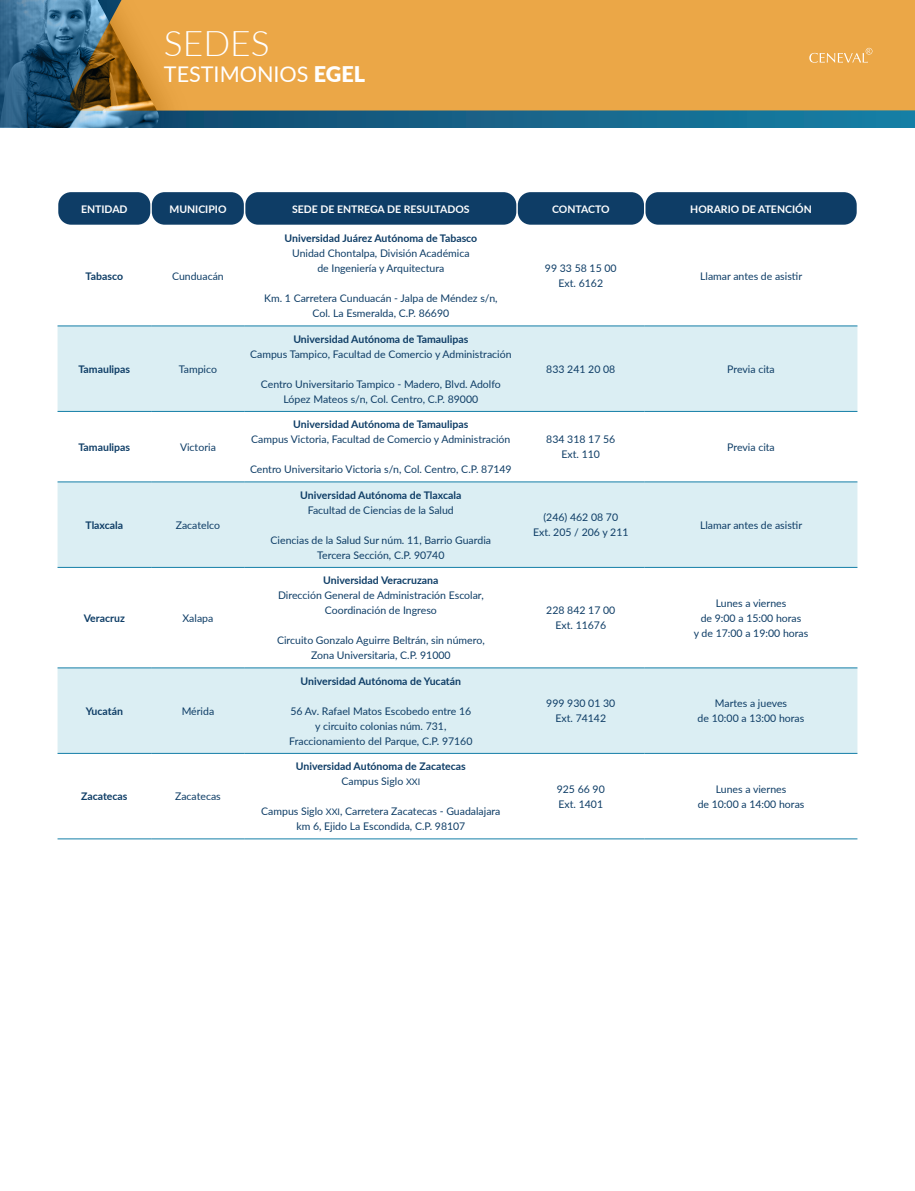
<style>
.page{position:relative;width:915px;height:1191px;background:#fff}
.page>*{position:absolute;margin:0;border:0;box-sizing:border-box;transform-origin:0 0}
.t1{font:300 35.4px "Lato";color:#fff}
.t2{font:21.6px "Lato";color:#fff}
.t3{font:10.5px/15px "Lato";color:#0e3d66;text-align:center}
.t4{font:700 10.5px/15px "Lato";color:#0e3d66;text-align:center}
.t5{font:700 10.5px "Lato";color:#fff}
.s1{font-weight:900}
.s2{font-weight:400}
.s3{font-weight:400;font-size:9px}
.s4{font-size:9px}
</style>
<div class="page">
<svg style="left:204px;top:111px;width:710px;height:17px;background:#15678c"></svg>
<div style="left:204px;top:0;width:710px;height:111px;background:#eba747"></div>
<img style="left:159px;top:0;width:45px;height:128px">
<svg style="left:0;top:0;width:159px;height:128px;background:#5d6b67"></svg>
<svg style="left:809px;top:48px;width:63px;height:15px"></svg>
<div style="left:58px;top:192px;width:92px;height:33px;background:#0e3d66;border-radius:13px"></div>
<div style="left:152px;top:192px;width:92px;height:33px;background:#0e3d66;border-radius:13px"></div>
<div style="left:517px;top:192px;width:126px;height:33px;background:#0e3d66;border-radius:13px"></div>
<div style="left:645px;top:192px;width:211px;height:33px;background:#0e3d66;border-radius:13px"></div>
<div style="left:245px;top:192px;width:271px;height:33px;background:#0e3d66;border-radius:13px"></div>
<svg style="left:57px;top:327px;width:800px;height:426px;fill:#dbeef3"></svg>
<hr style="left:57px;top:326px;width:94px;height:1px;background:#147ea7">
<hr style="left:151px;top:326px;width:94px;height:1px;background:#147ea7">
<hr style="left:245px;top:326px;width:272px;height:1px;background:#147ea7">
<hr style="left:517px;top:326px;width:127px;height:1px;background:#147ea7">
<hr style="left:644px;top:326px;width:213px;height:1px;background:#147ea7">
<hr style="left:57px;top:411px;width:94px;height:1px;background:#147ea7">
<hr style="left:151px;top:411px;width:94px;height:1px;background:#147ea7">
<hr style="left:245px;top:411px;width:272px;height:1px;background:#147ea7">
<hr style="left:517px;top:411px;width:127px;height:1px;background:#147ea7">
<hr style="left:644px;top:411px;width:213px;height:1px;background:#147ea7">
<hr style="left:57px;top:481px;width:94px;height:1px;background:#147ea7">
<hr style="left:151px;top:481px;width:94px;height:1px;background:#147ea7">
<hr style="left:245px;top:481px;width:272px;height:1px;background:#147ea7">
<hr style="left:517px;top:481px;width:127px;height:1px;background:#147ea7">
<hr style="left:644px;top:481px;width:213px;height:1px;background:#147ea7">
<hr style="left:57px;top:567px;width:94px;height:1px;background:#147ea7">
<hr style="left:151px;top:567px;width:94px;height:1px;background:#147ea7">
<hr style="left:245px;top:567px;width:272px;height:1px;background:#147ea7">
<hr style="left:517px;top:567px;width:127px;height:1px;background:#147ea7">
<hr style="left:644px;top:567px;width:213px;height:1px;background:#147ea7">
<hr style="left:57px;top:667px;width:94px;height:1px;background:#147ea7">
<hr style="left:151px;top:667px;width:94px;height:1px;background:#147ea7">
<hr style="left:245px;top:667px;width:272px;height:1px;background:#147ea7">
<hr style="left:517px;top:667px;width:127px;height:1px;background:#147ea7">
<hr style="left:644px;top:667px;width:213px;height:1px;background:#147ea7">
<hr style="left:57px;top:753px;width:94px;height:1px;background:#147ea7">
<hr style="left:151px;top:753px;width:94px;height:1px;background:#147ea7">
<hr style="left:245px;top:753px;width:272px;height:1px;background:#147ea7">
<hr style="left:517px;top:753px;width:127px;height:1px;background:#147ea7">
<hr style="left:644px;top:753px;width:213px;height:1px;background:#147ea7">
<hr style="left:57px;top:838px;width:94px;height:1px;background:#147ea7">
<hr style="left:151px;top:838px;width:94px;height:1px;background:#147ea7">
<hr style="left:245px;top:838px;width:272px;height:1px;background:#147ea7">
<hr style="left:517px;top:838px;width:127px;height:1px;background:#147ea7">
<hr style="left:644px;top:838px;width:213px;height:1px;background:#147ea7">
<h1 class="t1" style="left:164px;top:19px;width:107px">SEDES</h1>
<h2 class="t2" style="left:164px;top:59px;width:203px">TESTIMONIOS <span class="s1">EGEL</span></h2>
<p class="t5" style="left:81px;top:201px;width:48px">ENTIDAD</p>
<p class="t5" style="left:169px;top:201px;width:59px">MUNICIPIO</p>
<p class="t5" style="left:292px;top:201px;width:179px">SEDE DE ENTREGA DE RESULTADOS</p>
<p class="t5" style="left:552px;top:201px;width:59px">CONTACTO</p>
<p class="t5" style="left:690px;top:201px;width:123px">HORARIO DE ATENCIÓN</p>
<p class="t4" style="left:86px;top:268px;width:39px">Tabasco</p>
<p class="t3" style="left:172px;top:268px;width:53px">Cunduacán</p>
<p class="t4" style="left:78px;top:361px;width:53px">Tamaulipas</p>
<p class="t3" style="left:179px;top:361px;width:40px">Tampico</p>
<p class="t4" style="left:78px;top:439px;width:53px">Tamaulipas</p>
<p class="t3" style="left:180px;top:439px;width:37px">Victoria</p>
<p class="t4" style="left:85px;top:517px;width:39px">Tlaxcala</p>
<p class="t3" style="left:176px;top:517px;width:46px">Zacatelco</p>
<p class="t4" style="left:84px;top:610px;width:42px">Veracruz</p>
<p class="t3" style="left:182px;top:610px;width:32px">Xalapa</p>
<p class="t4" style="left:86px;top:703px;width:39px">Yucatán</p>
<p class="t3" style="left:182px;top:703px;width:34px">Mérida</p>
<p class="t4" style="left:81px;top:788px;width:48px">Zacatecas</p>
<p class="t3" style="left:175px;top:788px;width:47px">Zacatecas</p>
<p class="t4" style="left:284px;top:231px;width:194px">Universidad Juárez Autónoma de Tabasco</p>
<p class="t3" style="left:292px;top:246px;width:179px">Unidad Chontalpa, División Académica de Ingeniería y Arquitectura</p>
<p class="t3" style="left:264px;top:291px;width:235px">Km. 1 Carretera Cunduacán - Jalpa de Méndez s/n,<br>Col. La Esmeralda, C.P. 86690</p>
<p class="t4" style="left:293px;top:331px;width:176px">Universidad Autónoma de Tamaulipas</p>
<p class="t3" style="left:250px;top:346px;width:263px">Campus Tampico, Facultad de Comercio y Administración</p>
<p class="t3" style="left:261px;top:376px;width:241px">Centro Universitario Tampico - Madero, Blvd. Adolfo<br>López Mateos s/n, Col. Centro, C.P. 89000</p>
<p class="t4" style="left:293px;top:416px;width:176px">Universidad Autónoma de Tamaulipas</p>
<p class="t3" style="left:251px;top:432px;width:260px">Campus Victoria, Facultad de Comercio y Administración</p>
<p class="t3" style="left:250px;top:462px;width:263px">Centro Universitario Victoria s/n, Col. Centro, C.P. 87149</p>
<p class="t4" style="left:300px;top:487px;width:162px">Universidad Autónoma de Tlaxcala</p>
<p class="t3" style="left:308px;top:502px;width:147px">Facultad de Ciencias de la Salud</p>
<p class="t3" style="left:270px;top:532px;width:222px">Ciencias de la Salud Sur núm. 11, Barrio Guardia<br>Tercera Sección, C.P. 90740</p>
<p class="t4" style="left:323px;top:572px;width:117px">Universidad Veracruzana</p>
<p class="t3" style="left:278px;top:587px;width:207px">Dirección General de Administración Escolar,<br>Coordinación de Ingreso</p>
<p class="t3" style="left:277px;top:632px;width:209px">Circuito Gonzalo Aguirre Beltrán, sin número,<br>Zona Universitaria, C.P. 91000</p>
<p class="t3" style="left:544px;top:261px;width:73px">99 33 58 15 00<br>Ext. 6162</p>
<p class="t3" style="left:700px;top:268px;width:103px">Llamar antes de asistir</p>
<p class="t3" style="left:546px;top:361px;width:70px">833 241 20 08</p>
<p class="t3" style="left:727px;top:361px;width:49px">Previa cita</p>
<p class="t3" style="left:546px;top:432px;width:70px">834 318 17 56<br>Ext. 110</p>
<p class="t3" style="left:727px;top:439px;width:49px">Previa cita</p>
<p class="t3" style="left:533px;top:509px;width:97px">(246) 462 08 70<br>Ext. 205 / 206 y 211</p>
<p class="t3" style="left:699px;top:517px;width:103px">Llamar antes de asistir</p>
<p class="t3" style="left:546px;top:602px;width:70px">228 842 17 00<br>Ext. 11676</p>
<p class="t3" style="left:693px;top:595px;width:116px">Lunes a viernes<br>de 9:00 a 15:00 horas<br>y de 17:00 a 19:00 horas</p>
<p class="t4" style="left:300px;top:673px;width:162px">Universidad Autónoma de Yucatán</p>
<p class="t3" style="left:289px;top:703px;width:185px">56 Av. Rafael Matos Escobedo entre 16 y circuito colonias núm. 731,<br>Fraccionamiento del Parque, C.P. 97160</p>
<p class="t3" style="left:546px;top:695px;width:70px">999 930 01 30<br>Ext. 74142</p>
<p class="t3" style="left:697px;top:695px;width:108px">Martes a jueves<br>de 10:00 a 13:00 horas</p>
<p class="t4" style="left:296px;top:758px;width:172px">Universidad Autónoma de Zacatecas<br><span class="s2">Campus Siglo</span> <span class="s3">XXI</span></p>
<p class="t3" style="left:261px;top:803px;width:241px">Campus Siglo <span class="s4">XXI</span>, Carretera Zacatecas - Guadalajara km 6, Ejido La Escondida, C.P. 98107</p>
<p class="t3" style="left:556px;top:781px;width:50px;text-align:left">925 66 90<br>Ext. 1401</p>
<p class="t3" style="left:697px;top:781px;width:108px">Lunes a viernes<br>de 10:00 a 14:00 horas</p>
</div>
